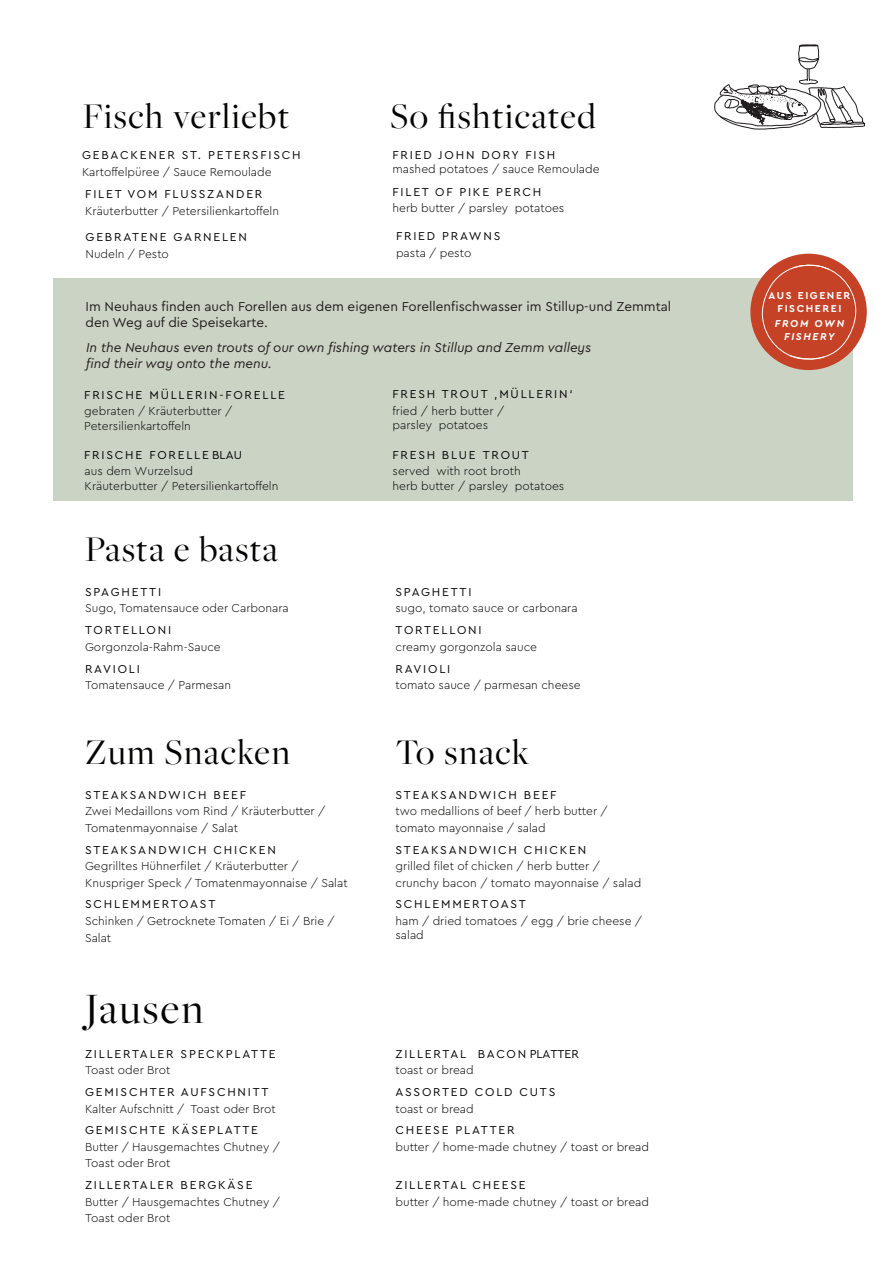
<style>
.page{position:relative;width:893px;height:1263px;background:#fff}
.page>*{position:absolute;margin:0;border:0;box-sizing:border-box;transform-origin:0 0}
.t1{font:45px "Freight Big Pro";letter-spacing:.05em;color:#040503}
.t2{font:37.5px "Freight Big Pro";letter-spacing:.045em;color:#040503}
.t3{font:13.5px/16.2px "Cera Pro";color:#231f20}
.t4{font:italic 13.5px/16.2px "Cera Pro";color:#231f20}
.t5{font:300 12px/16.5px "Cera Pro";color:#040503}
.t6{font:12px "Cera Pro";letter-spacing:.15em;color:#040503}
.t7{font:700 10.5px/12.6px "Cera Pro";letter-spacing:.15em;color:#fff;text-align:center}
.t8{font:italic 700 10.5px/12.6px "Cera Pro";letter-spacing:.15em;color:#fff;text-align:center}
</style>
<div class="page">
<svg style="left:715px;top:45px;width:150px;height:84px"></svg>
<div style="left:53px;top:278px;width:799px;height:223px;background:#cbd3c4"></div>
<div style="left:750px;top:254px;width:117px;height:116px;background:#c64227;border-radius:50%"></div>
<svg style="left:761px;top:260px;width:96px;height:103px"></svg>
<h2 class="t2" style="left:83px;top:92px;width:208px">Fisch verliebt</h2>
<h2 class="t2" style="left:390px;top:91px;width:207px">So fishticated</h2>
<p class="t6" style="left:82px;top:147px;width:220px">GEBACKENER ST. PETERSFISCH</p>
<p class="t5" style="left:82px;top:163px;width:191px">Kartoffelpüree / Sauce Remoulade</p>
<p class="t6" style="left:393px;top:147px;width:164px">FRIED JOHN DORY FISH</p>
<p class="t5" style="left:393px;top:160px;width:209px">mashed potatoes / sauce Remoulade</p>
<p class="t6" style="left:85px;top:186px;width:179px">FILET VOM FLUSSZANDER</p>
<p class="t5" style="left:85px;top:202px;width:195px">Kräuterbutter / Petersilienkartoffeln</p>
<p class="t6" style="left:86px;top:229px;width:163px">GEBRATENE GARNELEN</p>
<p class="t5" style="left:86px;top:245px;width:85px">Nudeln / Pesto</p>
<p class="t6" style="left:393px;top:184px;width:150px">FILET OF PIKE PERCH</p>
<p class="t5" style="left:393px;top:200px;width:173px">herb butter / parsley potatoes</p>
<p class="t6" style="left:396px;top:228px;width:106px">FRIED PRAWNS</p>
<p class="t5" style="left:396px;top:244px;width:77px">pasta / pesto</p>
<p class="t3" style="left:86px;top:298px;width:587px">Im Neuhaus finden auch Forellen aus dem eigenen Forellenfischwasser im Stillup-und Zemmtal den Weg auf die Speisekarte.</p>
<p class="t4" style="left:86px;top:339px;width:507px">In the Neuhaus even trouts of our own fishing waters in Stillup and Zemm valleys find their way onto the menu.</p>
<p class="t6" style="left:84px;top:387px;width:202px">FRISCHE MÜLLERIN-FORELLE</p>
<p class="t5" style="left:84px;top:403px;width:150px;line-height:14.4px">gebraten / Kräuterbutter /<br>Petersilienkartoffeln</p>
<p class="t6" style="left:84px;top:447px;width:159px">FRISCHE FORELLE BLAU</p>
<p class="t5" style="left:85px;top:464px;width:195px;line-height:14.4px">aus dem Wurzelsud<br>Kräuterbutter / Petersilienkartoffeln</p>
<h2 class="t2" style="left:85px;top:525px;width:194px">Pasta e basta</h2>
<p class="t6" style="left:85px;top:584px;width:78px">SPAGHETTI</p>
<p class="t5" style="left:85px;top:600px;width:205px">Sugo, Tomatensauce oder Carbonara</p>
<p class="t6" style="left:85px;top:622px;width:88px">TORTELLONI</p>
<p class="t5" style="left:85px;top:638px;width:137px">Gorgonzola-Rahm-Sauce</p>
<p class="t6" style="left:85px;top:660px;width:56px">RAVIOLI</p>
<p class="t5" style="left:85px;top:676px;width:148px">Tomatensauce / Parmesan</p>
<p class="t6" style="left:393px;top:386px;width:182px">FRESH TROUT ‚MÜLLERIN‘</p>
<p class="t5" style="left:393px;top:403px;width:113px;line-height:14.4px">fried / herb butter / parsley potatoes</p>
<p class="t6" style="left:393px;top:447px;width:138px">FRESH BLUE TROUT</p>
<p class="t5" style="left:393px;top:463px;width:173px;line-height:14.4px">served with root broth<br>herb butter / parsley potatoes</p>
<p class="t6" style="left:395px;top:584px;width:78px">SPAGHETTI</p>
<p class="t5" style="left:395px;top:600px;width:184px">sugo, tomato sauce or carbonara</p>
<p class="t6" style="left:395px;top:622px;width:88px">TORTELLONI</p>
<p class="t5" style="left:395px;top:638px;width:143px">creamy gorgonzola sauce</p>
<p class="t6" style="left:395px;top:660px;width:56px">RAVIOLI</p>
<p class="t5" style="left:395px;top:676px;width:187px">tomato sauce / parmesan cheese</p>
<h2 class="t2" style="left:85px;top:728px;width:207px">Zum Snacken</h2>
<h2 class="t2" style="left:395px;top:728px;width:135px">To snack</h2>
<p class="t6" style="left:85px;top:787px;width:163px">STEAKSANDWICH BEEF</p>
<p class="t5" style="left:85px;top:803px;width:242px">Zwei Medaillons vom Rind / Kräuterbutter /<br>Tomatenmayonnaise / Salat</p>
<p class="t6" style="left:395px;top:787px;width:163px">STEAKSANDWICH BEEF</p>
<p class="t5" style="left:395px;top:803px;width:214px">two medallions of beef / herb butter / tomato mayonnaise / salad</p>
<p class="t6" style="left:85px;top:842px;width:192px">STEAKSANDWICH CHICKEN</p>
<p class="t5" style="left:85px;top:857px;width:264px">Gegrilltes Hühnerfilet / Kräuterbutter /<br>Knuspriger Speck / Tomatenmayonnaise / Salat</p>
<p class="t6" style="left:85px;top:896px;width:132px">SCHLEMMERTOAST</p>
<p class="t5" style="left:85px;top:912px;width:251px">Schinken / Getrocknete Tomaten / Ei / Brie /<br>Salat</p>
<h1 class="t1" style="left:85px;top:980px;width:120px">Jausen</h1>
<p class="t6" style="left:85px;top:1046px;width:192px">ZILLERTALER SPECKPLATTE</p>
<p class="t5" style="left:85px;top:1061px;width:87px">Toast oder Brot</p>
<p class="t6" style="left:85px;top:1084px;width:185px">GEMISCHTER AUFSCHNITT</p>
<p class="t5" style="left:85px;top:1100px;width:192px">Kalter Aufschnitt / Toast oder Brot</p>
<p class="t6" style="left:85px;top:1122px;width:175px">GEMISCHTE KÄSEPLATTE</p>
<p class="t5" style="left:85px;top:1138px;width:196px">Butter / Hausgemachtes Chutney /<br>Toast oder Brot</p>
<p class="t6" style="left:85px;top:1177px;width:169px">ZILLERTALER BERGKÄSE</p>
<p class="t5" style="left:85px;top:1193px;width:196px">Butter / Hausgemachtes Chutney /<br>Toast oder Brot</p>
<p class="t6" style="left:395px;top:842px;width:192px">STEAKSANDWICH CHICKEN</p>
<p class="t5" style="left:395px;top:857px;width:247px">grilled filet of chicken / herb butter / crunchy bacon / tomato mayonnaise / salad</p>
<p class="t6" style="left:395px;top:896px;width:132px">SCHLEMMERTOAST</p>
<p class="t5" style="left:395px;top:913px;width:248px;line-height:14.4px">ham / dried tomatoes / egg / brie cheese / salad</p>
<p class="t6" style="left:395px;top:1046px;width:185px">ZILLERTAL BACON PLATTER</p>
<p class="t5" style="left:395px;top:1061px;width:80px">toast or bread</p>
<p class="t6" style="left:395px;top:1084px;width:161px">ASSORTED COLD CUTS</p>
<p class="t5" style="left:395px;top:1100px;width:80px">toast or bread</p>
<p class="t6" style="left:395px;top:1122px;width:121px">CHEESE PLATTER</p>
<p class="t5" style="left:395px;top:1138px;width:255px">butter / home-made chutney / toast or bread</p>
<p class="t6" style="left:395px;top:1177px;width:132px">ZILLERTAL CHEESE</p>
<p class="t5" style="left:395px;top:1193px;width:255px">butter / home-made chutney / toast or bread</p>
<p class="t7" style="left:769px;top:289px;width:83px">AUS EIGENER<br>FISCHEREI</p>
<p class="t8" style="left:775px;top:317px;width:71px">FROM OWN<br>FISHERY</p>
</div>
